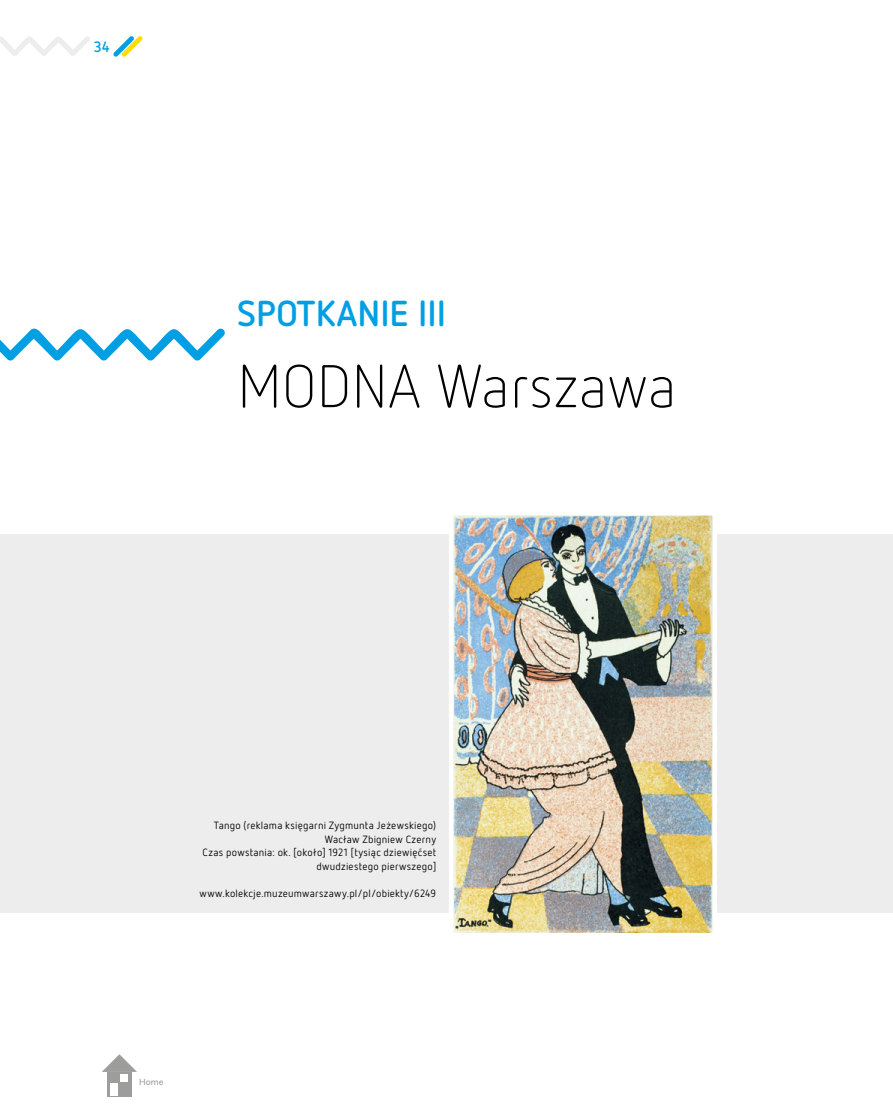
<style>
.page{position:relative;width:893px;height:1106px;background:#fff}
.page>*{position:absolute;margin:0;border:0;box-sizing:border-box;transform-origin:0 0}
.t1{font:300 60px "Netto Pro";color:#000}
.t2{font:700 36px "Netto Pro";color:#009fe3}
.t3{font:700 15px "Netto Pro";color:#009fe3}
.t4{font:10.5px/13.5px "Netto Pro";letter-spacing:.02em;color:#000;text-align:right}
.t5{font:8.85px "Alergia Normal";color:#9d9d9c}
</style>
<div class="page">
<svg style="left:0;top:36px;width:90px;height:20px"></svg>
<svg style="left:113px;top:36px;width:30px;height:21px"></svg>
<div style="left:107px;top:1071px;width:25px;height:25px;background:#9d9d9c"></div>
<svg style="left:103px;top:1054px;width:33px;height:17px"></svg>
<div style="left:120px;top:1074px;width:8px;height:7px;background:#fff"></div>
<div style="left:110px;top:1083px;width:8px;height:13px;background:#fff"></div>
<svg style="left:0;top:328px;width:225px;height:33px"></svg>
<div style="left:0;top:534px;width:893px;height:378px;background:#ededed"></div>
<img style="left:454px;top:516px;width:258px;height:416px">
<div style="left:449px;top:511px;width:268px;height:426px;border:4px solid #fff"></div>
<hr style="left:892px;top:674px;width:1px;height:307px;background:#ededed">
<h3 class="t3" style="left:94px;top:37px;width:17px">34</h3>
<h2 class="t2" style="left:237px;top:289px;width:210px">SPOTKANIE III</h2>
<h1 class="t1" style="left:237px;top:349px;width:441px">MODNA Warszawa</h1>
<p class="t4" style="left:203px;top:818px;width:235px">Tango (reklama księgarni Zygmunta Jeżewskiego)<br>Wacław Zbigniew Czerny<br>Czas powstania: ok. [około] 1921 [tysiąc dziewięćset dwudziestego pierwszego]</p>
<p class="t4" style="left:200px;top:885px;width:238px">www.kolekcje.muzeumwarszawy.pl/pl/obiekty/6249</p>
<p class="t5" style="left:139px;top:1074px;width:26px">Home</p>
</div>
